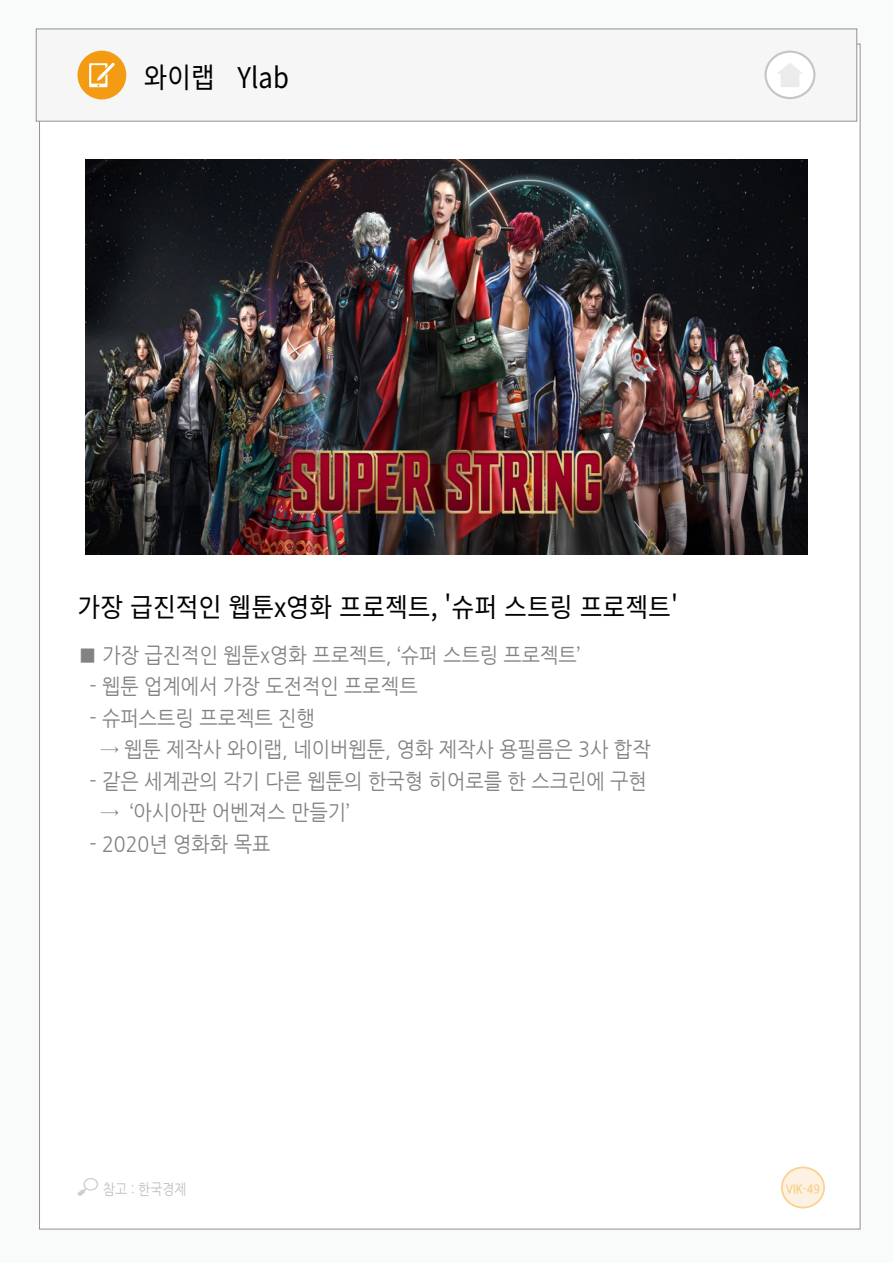
<style>
.page{position:relative;width:893px;height:1263px;background:#fff}
.page>*{position:absolute;margin:0;border:0;box-sizing:border-box;transform-origin:0 0}
.t1{font:28.5px "Noto Sans CJ Kkr";color:#000;scale:.9 1}
.t2{font:26.7px "Noto Sans CJ Kkr";color:#000;scale:.93 1}
.t3{font:21px "Nanum Gothic";color:#828282;scale:.93 1}
.t4{font:14.85px "Nanum Gothic";color:#bfc0c0;scale:.86 1}
.t5{font:700 12.15px "Nanum Gothic";color:#f9cd89;scale:.9 1}
</style>
<div class="page">
<div style="left:1px;top:0;width:892px;height:1262px;background:#f9fafa"></div>
<div style="left:40px;top:44px;width:820px;height:1185px;background:#fff"></div>
<div style="left:36px;top:29px;width:821px;height:92px;background:#f6f6f6;border:1px solid #929292"></div>
<div style="left:78px;top:51px;width:48px;height:48px;background:#f39b13;border-radius:50%"></div>
<svg style="left:782px;top:1167px;width:42px;height:40px"></svg>
<div style="left:781px;top:1166px;width:44px;height:42px;border:2px solid #f39b13;border-radius:50%"></div>
<img style="left:85px;top:159px;width:723px;height:396px">
<svg style="left:89px;top:63px;width:26px;height:24px"></svg>
<div style="left:766px;top:52px;width:48px;height:46px;background:#fff;border-radius:50%"></div>
<div style="left:764px;top:51px;width:51px;height:48px;border:2px solid #c4c5ca;border-radius:50%"></div>
<svg style="left:777px;top:63px;width:26px;height:24px"></svg>
<svg style="left:77px;top:1178px;width:21px;height:18px"></svg>
<h1 class="t1" style="left:144px;top:61px;width:163px">와이랩 Ylab</h1>
<p class="t2" style="left:78px;top:592px;width:647px">가장 급진적인 웹툰x영화 프로젝트, '슈퍼 스트링 프로젝트'</p>
<p class="t3" style="left:79px;top:645px;width:541px">■ 가장 급진적인 웹툰x영화 프로젝트, ‘슈퍼 스트링 프로젝트’</p>
<p class="t3" style="left:90px;top:676px;width:354px">- 웹툰 업계에서 가장 도전적인 프로젝트</p>
<p class="t3" style="left:90px;top:708px;width:244px">- 슈퍼스트링 프로젝트 진행</p>
<p class="t3" style="left:100px;top:739px;width:593px">→ 웹툰 제작사 와이랩, 네이버웹툰, 영화 제작사 용필름은 3사 합작</p>
<p class="t3" style="left:90px;top:771px;width:601px">- 같은 세계관의 각기 다른 웹툰의 한국형 히어로를 한 스크린에 구현</p>
<p class="t3" style="left:100px;top:802px;width:270px">→ ‘아시아판 어벤져스 만들기’</p>
<p class="t3" style="left:90px;top:834px;width:196px">- 2020년 영화화 목표</p>
<p class="t4" style="left:103px;top:1182px;width:98px">참고 : 한국경제</p>
<p class="t5" style="left:786px;top:1183px;width:39px">VIK-49</p>
</div>
